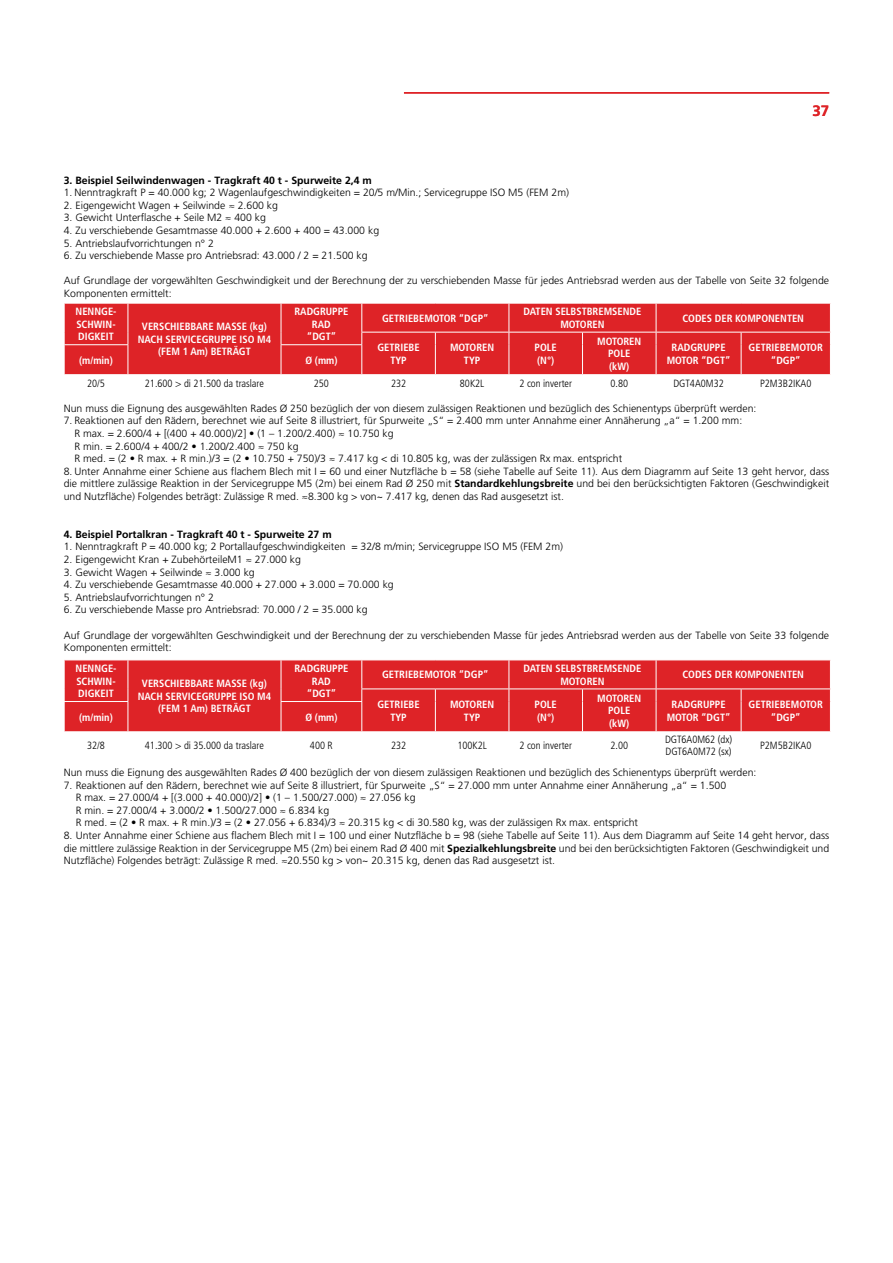
<style>
.page{position:relative;width:893px;height:1263px;background:#fff}
.page>*{position:absolute;margin:0;border:0;box-sizing:border-box;transform-origin:0 0}
.t1{font:700 15px "Frutiger LT Std";color:#de2327}
.t2{font:300 10.5px/12.6px "Frutiger LT Std";color:#000}
.t3{font:700 condensed 10.5px/12.6px "Frutiger LT Std";color:#fff;text-align:center}
.t4{font:300 condensed 10.5px/12px "Frutiger LT Std";color:#000}
.t5{font:700 10.5px "Frutiger LT Std";color:#000}
.s1{font-family:"Minion Pro";font-weight:400}
.s2{font-weight:700}
</style>
<div class="page">
<hr style="left:404px;top:92px;width:425px;height:2px;background:#de2327">
<svg style="left:64px;top:303px;width:767px;height:72px;background:#df2d31"></svg>
<svg style="left:64px;top:660px;width:767px;height:72px;background:#df2c30"></svg>
<h1 class="t1" style="left:812px;top:102px;width:18px">37</h1>
<p class="t5" style="left:64px;top:174px;width:310px">3. Beispiel Seilwindenwagen - Tragkraft 40 t - Spurweite 2,4 m</p>
<p class="t2" style="left:64px;top:186px;width:507px">1. Nenntragkraft P = 40.000 kg; 2 Wagenlaufgeschwindigkeiten = 20/5 m/Min.; Servicegruppe ISO M5 (FEM 2m)</p>
<p class="t2" style="left:64px;top:199px;width:216px">2. Eigengewicht Wagen + Seilwinde <span class="s1">≈</span> 2.600 kg</p>
<p class="t2" style="left:64px;top:212px;width:204px">3. Gewicht Unterflasche + Seile M2 <span class="s1">≈</span> 400 kg</p>
<p class="t2" style="left:64px;top:224px;width:317px">4. Zu verschiebende Gesamtmasse 40.000 + 2.600 + 400 = 43.000 kg</p>
<p class="t2" style="left:64px;top:237px;width:152px">5. Antriebslaufvorrichtungen n° 2</p>
<p class="t2" style="left:64px;top:249px;width:305px">6. Zu verschiebende Masse pro Antriebsrad: 43.000 / 2 = 21.500 kg</p>
<p class="t2" style="left:64px;top:275px;width:767px">Auf Grundlage der vorgewählten Geschwindigkeit und der Berechnung der zu verschiebenden Masse für jedes Antriebsrad werden aus der Tabelle von Seite 32 folgende<br>Komponenten ermittelt:</p>
<p class="t3" style="left:76px;top:305px;width:43px;text-align:justify">NENNGE-SCHWIN-DIGKEIT</p>
<p class="t3" style="left:294px;top:305px;width:55px">RADGRUPPE<br>RAD<br>“DGT”</p>
<p class="t3" style="left:382px;top:312px;width:108px">GETRIEBEMOTOR “DGP”</p>
<p class="t3" style="left:524px;top:305px;width:119px">DATEN SELBSTBREMSENDE<br>MOTOREN</p>
<p class="t3" style="left:682px;top:312px;width:123px">CODES DER KOMPONENTEN</p>
<p class="t3" style="left:377px;top:341px;width:44px">GETRIEBE<br>TYP</p>
<p class="t3" style="left:450px;top:341px;width:46px">MOTOREN<br>TYP</p>
<p class="t3" style="left:535px;top:341px;width:24px;text-align:left">POLE (N°)</p>
<p class="t3" style="left:597px;top:335px;width:46px">MOTOREN<br>POLE (kW)</p>
<p class="t3" style="left:667px;top:341px;width:65px">RADGRUPPE<br>MOTOR “DGT”</p>
<p class="t3" style="left:749px;top:341px;width:76px">GETRIEBEMOTOR</p>
<p class="t3" style="left:138px;top:320px;width:135px">VERSCHIEBBARE MASSE (kg)<br>NACH SERVICEGRUPPE ISO M4 (FEM 1 Am) BETRÄGT</p>
<p class="t3" style="left:79px;top:354px;width:35px">(m/min)</p>
<p class="t3" style="left:305px;top:354px;width:34px">Ø (mm)</p>
<p class="t3" style="left:771px;top:354px;width:31px">“DGP”</p>
<p class="t4" style="left:87px;top:378px;width:19px">20/5</p>
<p class="t4" style="left:145px;top:378px;width:121px">21.600 &gt; di 21.500 da traslare</p>
<p class="t4" style="left:314px;top:378px;width:17px">250</p>
<p class="t4" style="left:391px;top:378px;width:17px">232</p>
<p class="t4" style="left:460px;top:378px;width:26px">80K2L</p>
<p class="t4" style="left:519px;top:378px;width:54px">2 con inverter</p>
<p class="t4" style="left:610px;top:378px;width:19px">0.80</p>
<p class="t4" style="left:673px;top:378px;width:52px">DGT4A0M32</p>
<p class="t4" style="left:760px;top:378px;width:53px">P2M3B2IKA0</p>
<p class="t2" style="left:64px;top:402px;width:694px">Nun muss die Eignung des ausgewählten Rades Ø 250 bezüglich der von diesem zulässigen Reaktionen und bezüglich des Schienentyps überprüft werden:</p>
<p class="t2" style="left:74px;top:415px;width:669px;text-indent:-11px">7. Reaktionen auf den Rädern, berechnet wie auf Seite 8 illustriert, für Spurweite „S“ = 2.400 mm unter Annahme einer Annäherung „a“ = 1.200 mm:<br>R max. = 2.600/4 + [(400 + 40.000)/2] • (1 – 1.200/2.400) <span class="s1">≈</span> 10.750 kg<br>R min. = 2.600/4 + 400/2 • 1.200/2.400 <span class="s1">≈</span> 750 kg<br>R med. = (2 • R max. + R min.)/3 = (2 • 10.750 + 750)/3 <span class="s1">≈</span> 7.417 kg &lt; di 10.805 kg, was der zulässigen Rx max. entspricht</p>
<p class="t2" style="left:64px;top:465px;width:767px;text-align:justify">8. Unter Annahme einer Schiene aus flachem Blech mit I = 60 und einer Nutzfläche b = 58 (siehe Tabelle auf Seite 11). Aus dem Diagramm auf Seite 13 geht hervor, dass die mittlere zulässige Reaktion in der Servicegruppe M5 (2m) bei einem Rad Ø 250 mit <span class="s2">Standardkehlungsbreite</span> und bei den berücksichtigten Faktoren (Geschwindigkeit und Nutzfläche) Folgendes beträgt: Zulässige R med. <span class="s1">≈</span>8.300 kg &gt; von~ 7.417 kg, denen das Rad ausgesetzt ist.</p>
<p class="t5" style="left:64px;top:528px;width:269px">4. Beispiel Portalkran - Tragkraft 40 t - Spurweite 27 m</p>
<p class="t2" style="left:64px;top:541px;width:501px">1. Nenntragkraft P = 40.000 kg; 2 Portallaufgeschwindigkeiten = 32/8 m/min; Servicegruppe ISO M5 (FEM 2m)</p>
<p class="t2" style="left:64px;top:553px;width:239px">2. Eigengewicht Kran + ZubehörteileM1 <span class="s1">≈</span> 27.000 kg</p>
<p class="t2" style="left:64px;top:566px;width:193px">3. Gewicht Wagen + Seilwinde <span class="s1">≈</span> 3.000 kg</p>
<p class="t2" style="left:64px;top:578px;width:331px">4. Zu verschiebende Gesamtmasse 40.000 + 27.000 + 3.000 = 70.000 kg</p>
<p class="t2" style="left:64px;top:591px;width:152px">5. Antriebslaufvorrichtungen n° 2</p>
<p class="t2" style="left:64px;top:604px;width:305px">6. Zu verschiebende Masse pro Antriebsrad: 70.000 / 2 = 35.000 kg</p>
<p class="t2" style="left:64px;top:629px;width:767px">Auf Grundlage der vorgewählten Geschwindigkeit und der Berechnung der zu verschiebenden Masse für jedes Antriebsrad werden aus der Tabelle von Seite 33 folgende<br>Komponenten ermittelt:</p>
<p class="t3" style="left:76px;top:662px;width:43px;text-align:justify">NENNGE-SCHWIN-DIGKEIT</p>
<p class="t3" style="left:294px;top:662px;width:55px">RADGRUPPE<br>RAD<br>“DGT”</p>
<p class="t3" style="left:382px;top:668px;width:108px">GETRIEBEMOTOR “DGP”</p>
<p class="t3" style="left:524px;top:662px;width:119px">DATEN SELBSTBREMSENDE<br>MOTOREN</p>
<p class="t3" style="left:682px;top:668px;width:123px">CODES DER KOMPONENTEN</p>
<p class="t3" style="left:377px;top:698px;width:44px">GETRIEBE<br>TYP</p>
<p class="t3" style="left:450px;top:698px;width:46px">MOTOREN<br>TYP</p>
<p class="t3" style="left:535px;top:698px;width:24px;text-align:left">POLE (N°)</p>
<p class="t3" style="left:597px;top:692px;width:46px">MOTOREN<br>POLE (kW)</p>
<p class="t3" style="left:667px;top:698px;width:65px">RADGRUPPE<br>MOTOR “DGT”</p>
<p class="t3" style="left:749px;top:698px;width:76px">GETRIEBEMOTOR</p>
<p class="t3" style="left:138px;top:677px;width:135px">VERSCHIEBBARE MASSE (kg)<br>NACH SERVICEGRUPPE ISO M4 (FEM 1 Am) BETRÄGT</p>
<p class="t3" style="left:79px;top:711px;width:35px">(m/min)</p>
<p class="t3" style="left:305px;top:711px;width:34px">Ø (mm)</p>
<p class="t3" style="left:771px;top:711px;width:31px">“DGP”</p>
<p class="t4" style="left:87px;top:740px;width:19px">32/8</p>
<p class="t4" style="left:145px;top:740px;width:121px">41.300 &gt; di 35.000 da traslare</p>
<p class="t4" style="left:310px;top:740px;width:24px">400 R</p>
<p class="t4" style="left:391px;top:740px;width:17px">232</p>
<p class="t4" style="left:457px;top:740px;width:31px">100K2L</p>
<p class="t4" style="left:519px;top:740px;width:54px">2 con inverter</p>
<p class="t4" style="left:610px;top:740px;width:19px">2.00</p>
<p class="t4" style="left:665px;top:734px;width:69px">DGT6A0M62 (dx)<br>DGT6A0M72 (sx)</p>
<p class="t4" style="left:760px;top:740px;width:53px">P2M5B2IKA0</p>
<p class="t2" style="left:64px;top:766px;width:694px">Nun muss die Eignung des ausgewählten Rades Ø 400 bezüglich der von diesem zulässigen Reaktionen und bezüglich des Schienentyps überprüft werden:</p>
<p class="t2" style="left:76px;top:779px;width:652px;text-indent:-12px">7. Reaktionen auf den Rädern, berechnet wie auf Seite 8 illustriert, für Spurweite „S“ = 27.000 mm unter Annahme einer Annäherung „a“ = 1.500<br>R max. = 27.000/4 + [(3.000 + 40.000)/2] • (1 – 1.500/27.000) <span class="s1">≈</span> 27.056 kg<br>R min. = 27.000/4 + 3.000/2 • 1.500/27.000 <span class="s1">≈</span> 6.834 kg<br>R med. = (2 • R max. + R min.)/3 = (2 • 27.056 + 6.834)/3 <span class="s1">≈</span> 20.315 kg &lt; di 30.580 kg, was der zulässigen Rx max. entspricht</p>
<p class="t2" style="left:64px;top:829px;width:767px;text-align:justify">8. Unter Annahme einer Schiene aus flachem Blech mit I = 100 und einer Nutzfläche b = 98 (siehe Tabelle auf Seite 11). Aus dem Diagramm auf Seite 14 geht hervor, dass die mittlere zulässige Reaktion in der Servicegruppe M5 (2m) bei einem Rad Ø 400 mit <span class="s2">Spezialkehlungsbreite</span> und bei den berücksichtigten Faktoren (Geschwindigkeit und Nutzfläche) Folgendes beträgt: Zulässige R med. <span class="s1">≈</span>20.550 kg &gt; von~ 20.315 kg, denen das Rad ausgesetzt ist.</p>
</div>
